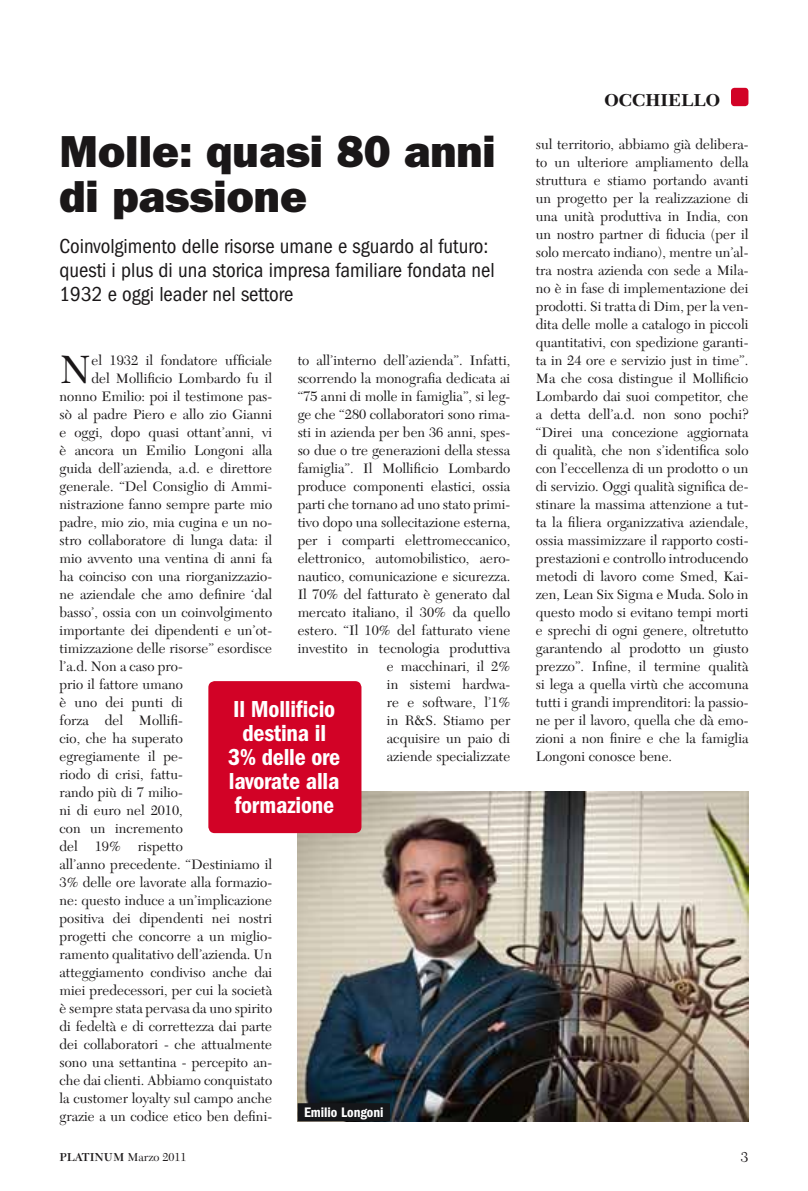
<style>
.page{position:relative;width:808px;height:1191px;background:#fff}
.page>*{position:absolute;margin:0;border:0;box-sizing:border-box;transform-origin:0 0}
.t1{font:45px/45px "ITC Franklin Gothic Std Hvy";color:#1a1718}
.t2{font:41.1px "New Caledonia LT Std";color:#1a1718}
.t3{font:24px/24px "ITC Franklin Gothic Std Dm Cd";letter-spacing:-.01em;color:#fff;text-align:center}
.t4{font:condensed 21px/24px "ITC Franklin Gothic Std";color:#1a1718}
.t5{font:700 18px "New Caledonia LT Std";color:#1a1718}
.t6{font:15px "New Caledonia LT Std";color:#1a1718}
.t7{font:14.25px/18px "New Caledonia LT Std";color:#1a1718;text-align:right}
.t8{font:14.25px "ITC Franklin Gothic Std Dm Cd";color:#fff}
.t9{font:12px "New Caledonia LT Std";color:#1a1718}
.s1{font-weight:600}
</style>
<div class="page">
<div style="left:731px;top:88px;width:17px;height:18px;background:#d20226;border-radius:3px"></div>
<img style="left:298px;top:791px;width:450px;height:330px">
<div style="left:298px;top:1103px;width:92px;height:18px;background:#151619"></div>
<div style="left:208px;top:681px;width:153px;height:152px;background:#d20226;border-radius:6px"></div>
<h1 class="t1" style="left:60px;top:129px;width:438px">Molle: quasi 80 anni di passione</h1>
<h3 class="t4" style="left:60px;top:234px;width:437px">Coinvolgimento delle risorse umane e sguardo al futuro: questi i plus di una storica impresa familiare fondata nel<br>1932 e oggi leader nel settore</h3>
<p class="t7" style="left:298px;top:351px;width:214px">to all’interno dell’azienda”. Infatti, scorrendo la monografia dedicata ai “75 anni di molle in famiglia”, si leg&shy;ge che “280 collaboratori sono rima&shy;sti in azienda per ben 36 anni, spes&shy;so due o tre generazioni della stessa famiglia”. Il Mollificio Lombardo produce componenti elastici, ossia parti che tornano ad uno stato primi&shy;tivo dopo una sollecitazione esterna, per i comparti elettromeccanico, elettronico, automobilistico, aero&shy;nautico, comunicazione e sicurezza.<br>Il 70% del fatturato è generato dal mercato italiano, il 30% da quello estero. “Il 10% del fatturato viene investito in tecnologia produttiva e macchinari, il 2%<br>in sistemi hardwa-<br>re e software, l’1%<br>in R&amp;S. Stiamo per<br>acquisire un paio di<br>aziende specializzate</p>
<h2 class="t2" style="left:60px;top:345px;width:33px">N</h2>
<p class="t7" style="left:92px;top:351px;width:182px">el 1932 il fondatore ufficiale</p>
<p class="t7" style="left:92px;top:369px;width:182px">del Mollificio Lombardo fu il</p>
<p class="t7" style="left:60px;top:387px;width:214px">nonno Emilio: poi il testimone pas-</p>
<p class="t7" style="left:60px;top:405px;width:214px">sò al padre Piero e allo zio Gianni</p>
<p class="t7" style="left:60px;top:423px;width:214px">e oggi, dopo quasi ottant’anni, vi</p>
<p class="t7" style="left:60px;top:441px;width:214px">è ancora un Emilio Longoni alla</p>
<p class="t7" style="left:60px;top:459px;width:214px">guida dell’azienda, a.d. e direttore</p>
<p class="t7" style="left:60px;top:477px;width:214px">generale. “Del Consiglio di Ammi-</p>
<p class="t7" style="left:60px;top:495px;width:214px">nistrazione fanno sempre parte mio</p>
<p class="t7" style="left:60px;top:513px;width:214px">padre, mio zio, mia cugina e un no-</p>
<p class="t7" style="left:60px;top:531px;width:214px">stro collaboratore di lunga data: il</p>
<p class="t7" style="left:60px;top:549px;width:214px">mio avvento una ventina di anni fa</p>
<p class="t7" style="left:60px;top:567px;width:214px">ha coinciso con una riorganizzazio-</p>
<p class="t7" style="left:60px;top:585px;width:214px">ne aziendale che amo definire ‘dal</p>
<p class="t7" style="left:60px;top:603px;width:214px">basso’, ossia con un coinvolgimento</p>
<p class="t7" style="left:60px;top:621px;width:214px">importante dei dipendenti e un’ot-</p>
<p class="t7" style="left:60px;top:639px;width:214px">timizzazione delle risorse” esordisce</p>
<p class="t7" style="left:60px;top:657px;width:125px">l’a.d. Non a caso pro-</p>
<p class="t7" style="left:60px;top:675px;width:125px">prio il fattore umano</p>
<p class="t7" style="left:60px;top:693px;width:125px">è uno dei punti di</p>
<p class="t7" style="left:60px;top:711px;width:125px">forza del Mollifi-</p>
<p class="t7" style="left:60px;top:729px;width:125px">cio, che ha superato</p>
<p class="t7" style="left:60px;top:747px;width:125px">egregiamente il pe-</p>
<p class="t7" style="left:60px;top:765px;width:125px">riodo di crisi, fattu-</p>
<p class="t7" style="left:60px;top:783px;width:125px">rando più di 7 milio-</p>
<p class="t7" style="left:60px;top:801px;width:125px">ni di euro nel 2010,</p>
<p class="t7" style="left:60px;top:819px;width:125px">con un incremento</p>
<p class="t7" style="left:60px;top:837px;width:125px">del 19% rispetto</p>
<p class="t7" style="left:60px;top:855px;width:214px">all’anno precedente. “Destiniamo il</p>
<p class="t7" style="left:60px;top:873px;width:214px">3% delle ore lavorate alla formazio-</p>
<p class="t7" style="left:60px;top:891px;width:214px">ne: questo induce a un’implicazione</p>
<p class="t7" style="left:60px;top:909px;width:214px">positiva dei dipendenti nei nostri</p>
<p class="t7" style="left:60px;top:927px;width:214px">progetti che concorre a un miglio-</p>
<p class="t7" style="left:60px;top:945px;width:214px">ramento qualitativo dell’azienda. Un</p>
<p class="t7" style="left:60px;top:963px;width:214px">atteggiamento condiviso anche dai</p>
<p class="t7" style="left:60px;top:981px;width:214px">miei predecessori, per cui la società</p>
<p class="t7" style="left:60px;top:999px;width:214px">è sempre stata pervasa da uno spirito</p>
<p class="t7" style="left:60px;top:1017px;width:214px">di fedeltà e di correttezza dai parte</p>
<p class="t7" style="left:60px;top:1035px;width:214px">dei collaboratori - che attualmente</p>
<p class="t7" style="left:60px;top:1053px;width:214px">sono una settantina - percepito an-</p>
<p class="t7" style="left:60px;top:1071px;width:214px">che dai clienti. Abbiamo conquistato</p>
<p class="t7" style="left:60px;top:1089px;width:214px">la customer loyalty sul campo anche</p>
<p class="t7" style="left:60px;top:1107px;width:214px">grazie a un codice etico ben defini-</p>
<h3 class="t3" style="left:228px;top:697px;width:114px">Il Mollificio destina il<br>3% delle ore lavorate alla formazione</h3>
<p class="t8" style="left:304px;top:1103px;width:81px">Emilio Longoni</p>
<p class="t9" style="left:60px;top:1150px;width:128px"><span class="s1">PLATINUM</span> Marzo 2011</p>
<p class="t5" style="left:605px;top:90px;width:117px">OCCHIELLO</p>
<p class="t7" style="left:536px;top:135px;width:214px;text-align:justify">sul territorio, abbiamo già delibera&shy;to un ulteriore ampliamento della struttura e stiamo portando avanti un progetto per la realizzazione di una unità produttiva in India, con un nostro partner di fiducia (per il solo mercato indiano), mentre un’al&shy;tra nostra azienda con sede a Mila&shy;no è in fase di implementazione dei prodotti. Si tratta di Dim, per la ven&shy;dita delle molle a catalogo in piccoli quantitativi, con spedizione garanti&shy;ta in 24 ore e servizio just in time”.<br>Ma che cosa distingue il Mollificio Lombardo dai suoi competitor, che a detta dell’a.d. non sono pochi? “Direi una concezione aggiornata di qualità, che non s’identifica solo con l’eccellenza di un prodotto o un di servizio. Oggi qualità significa de&shy;stinare la massima attenzione a tut&shy;ta la filiera organizzativa aziendale, ossia massimizzare il rapporto costi&shy;prestazioni e controllo introducendo metodi di lavoro come Smed, Kai&shy;zen, Lean Six Sigma e Muda. Solo in questo modo si evitano tempi morti e sprechi di ogni genere, oltretutto garantendo al prodotto un giusto prezzo”. Infine, il termine qualità si lega a quella virtù che accomuna tutti i grandi imprenditori: la passio&shy;ne per il lavoro, quella che dà emo&shy;zioni a non finire e che la famiglia Longoni conosce bene.</p>
<p class="t6" style="left:741px;top:1148px;width:9px">3</p>
</div>
